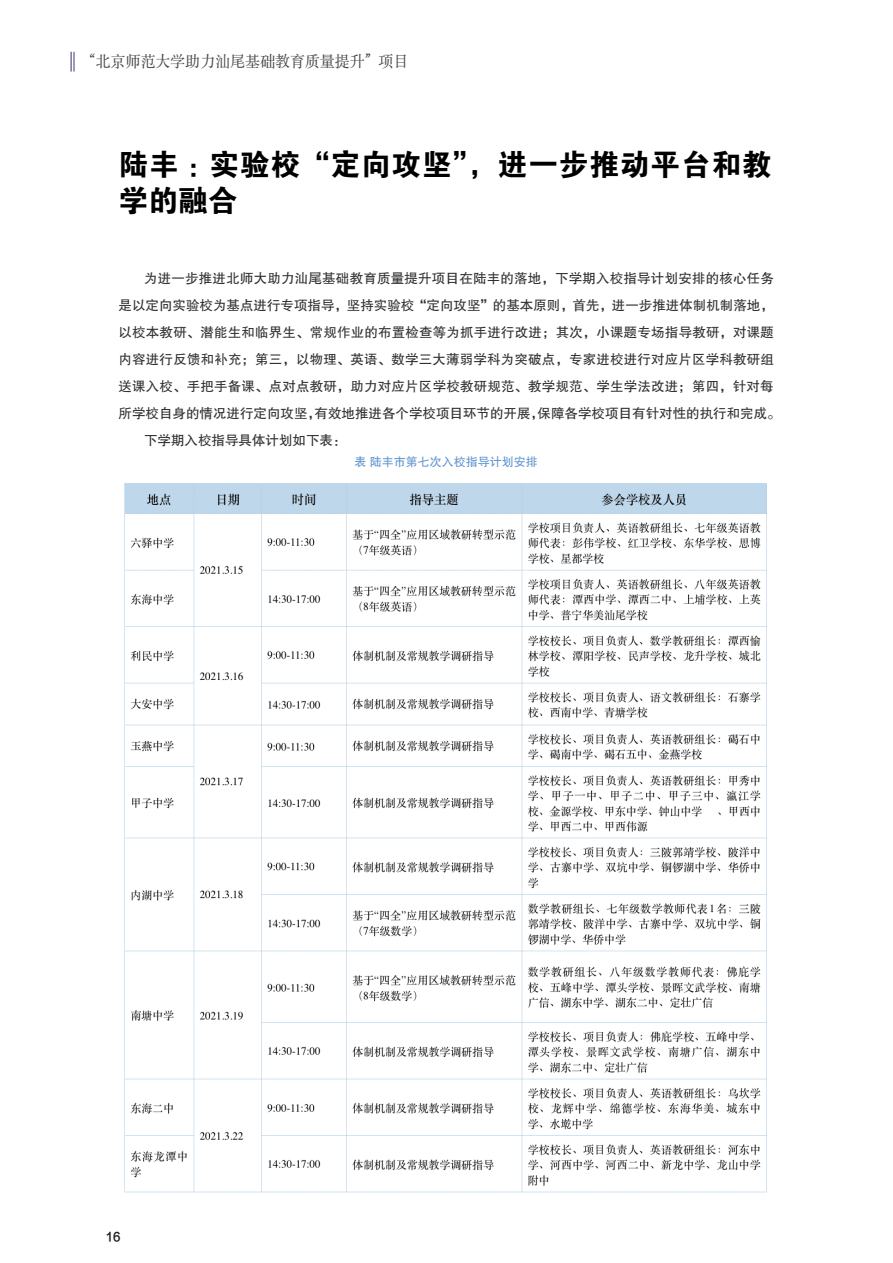
<style>
.page{position:relative;width:893px;height:1263px;background:#fff}
.page>*{position:absolute;margin:0;border:0;box-sizing:border-box;transform-origin:0 0}
.t1{font:30px/36px "FZDHTJW GB1 0";letter-spacing:.025em;color:#000}
.t2{font:15.75px "ST Songti SC Regular";color:#444546;scale:.95 1}
.t3{font:13.5px "FZHTJW GB1 0";letter-spacing:.015em;color:#312f30}
.t4{font:12px "FZHTJW GB1 0";color:#5f95cf}
.t5{font:12px "FZLTZHK GBK1 0";color:#231f20;scale:.95 1}
</style>
<div class="page">
<svg style="left:71px;top:52px;width:4px;height:20px"></svg>
<img style="left:124px;top:483px;width:643px;height:710px">
<p class="t2" style="left:90px;top:52px;width:337px">“北京师范大学助力汕尾基础教育质量提升” 项目</p>
<h1 class="t1" style="left:119px;top:147px;width:654px">陆丰：实验校“定向攻坚”，进一步推动平台和教学的融合</h1>
<p class="t3" style="left:144px;top:271px;width:631px">为进一步推进北师大助力汕尾基础教育质量提升项目在陆丰的落地，下学期入校指导计划安排的核心任务</p>
<p class="t3" style="left:119px;top:298px;width:657px">是以定向实验校为基点进行专项指导，坚持实验校“定向攻坚”的基本原则，首先，进一步推进体制机制落地，</p>
<p class="t3" style="left:119px;top:325px;width:657px">以校本教研、潜能生和临界生、常规作业的布置检查等为抓手进行改进；其次，小课题专场指导教研，对课题</p>
<p class="t3" style="left:119px;top:352px;width:657px">内容进行反馈和补充；第三，以物理、英语、数学三大薄弱学科为突破点，专家进校进行对应片区学科教研组</p>
<p class="t3" style="left:119px;top:379px;width:657px">送课入校、手把手备课、点对点教研，助力对应片区学校教研规范、教学规范、学生学法改进；第四，针对每</p>
<p class="t3" style="left:119px;top:406px;width:663px">所学校自身的情况进行定向攻坚，有效地推进各个学校项目环节的开展，保障各学校项目有针对性的执行和完成。</p>
<p class="t3" style="left:144px;top:433px;width:204px">下学期入校指导具体计划如下表：</p>
<p class="t4" style="left:355px;top:456px;width:185px">表 陆丰市第七次入校指导计划安排</p>
<p class="t5" style="left:106px;top:1230px;width:17px">16</p>
</div>
